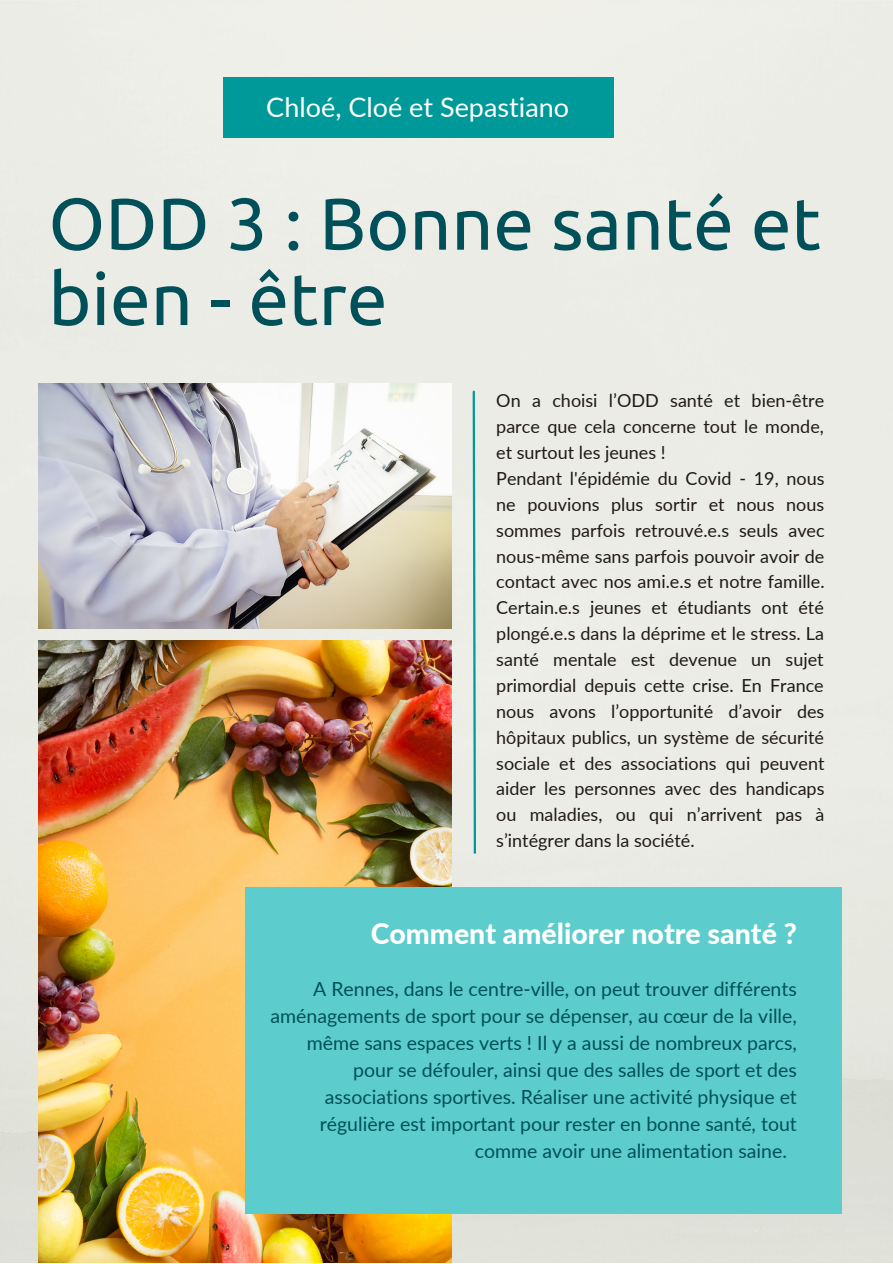
<style>
.page{position:relative;width:893px;height:1264px;background:#fff}
.page>*{position:absolute;margin:0;border:0;box-sizing:border-box;transform-origin:0 0}
.t1{font:73.05px/75.3px "Ubuntu";color:#005059}
.t2{font:800 28.5px "Lato";color:#fff}
.t3{font:27px "Lato";color:#fff}
.t4{font:19.5px "Lato";color:#005059}
.t5{font:18px/25.8px "Lato";color:#201917;text-align:justify}
</style>
<div class="page">
<div style="left:0;top:0;width:892px;height:1262px;background:#ebece6"></div>
<img style="left:38px;top:640px;width:413px;height:622px">
<img style="left:38px;top:383px;width:413px;height:245px">
<div style="left:245px;top:887px;width:596px;height:326px;background:#5ccccc"></div>
<svg style="left:471px;top:389px;width:6px;height:466px;background:#93cdc9"></svg>
<div style="left:223px;top:78px;width:390px;height:60px;background:#099"></div>
<p class="t3" style="left:266px;top:91px;width:304px">Chloé, Cloé et Sepastiano</p>
<p class="t1" style="left:48px;top:185px;width:774px">ODD 3 : Bonne santé et bien - être</p>
<p class="t5" style="left:496px;top:387px;width:329px">On a choisi l’ODD santé et bien-être parce que cela concerne tout le monde, et surtout les jeunes !</p>
<p class="t5" style="left:496px;top:465px;width:330px">Pendant l'épidémie du Covid - 19, nous ne pouvions plus sortir et nous nous sommes parfois retrouvé.e.s seuls avec nous-même sans parfois pouvoir avoir de contact avec nos ami.e.s et notre famille.<br>Certain.e.s jeunes et étudiants ont été plongé.e.s dans la déprime et le stress. La santé mentale est devenue un sujet primordial depuis cette crise. En France nous avons l’opportunité d’avoir des hôpitaux publics, un système de sécurité sociale et des associations qui peuvent aider les personnes avec des handicaps ou maladies, ou qui n’arrivent pas à s’intégrer dans la société.</p>
<p class="t2" style="left:370px;top:916px;width:427px">Comment améliorer notre santé ?</p>
<p class="t4" style="left:313px;top:976px;width:485px">A Rennes, dans le centre-ville, on peut trouver différents</p>
<p class="t4" style="left:270px;top:1003px;width:528px">aménagements de sport pour se dépenser, au cœur de la ville,</p>
<p class="t4" style="left:307px;top:1030px;width:491px">même sans espaces verts ! Il y a aussi de nombreux parcs,</p>
<p class="t4" style="left:353px;top:1057px;width:445px">pour se défouler, ainsi que des salles de sport et des</p>
<p class="t4" style="left:325px;top:1084px;width:473px">associations sportives. Réaliser une activité physique et</p>
<p class="t4" style="left:320px;top:1111px;width:478px">régulière est important pour rester en bonne santé, tout</p>
<p class="t4" style="left:474px;top:1138px;width:314px">comme avoir une alimentation saine.</p>
</div>
